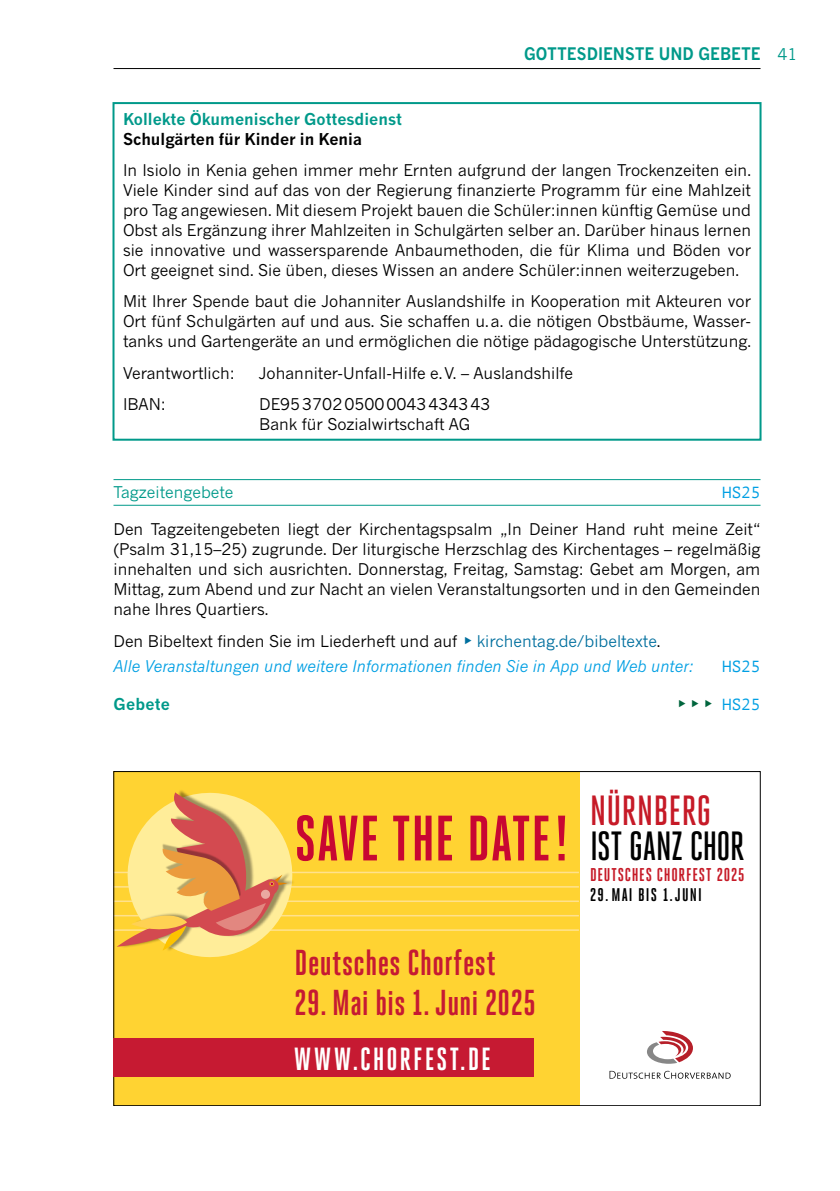
<style>
.page{position:relative;width:840px;height:1191px;background:#fff}
.page>*{position:absolute;margin:0;border:0;box-sizing:border-box;transform-origin:0 0}
.t1{font:700 64px "Heroic Condensed";letter-spacing:.01em;color:#c80732}
.t2{font:500 42.2px "Heroic Condensed";color:#c61a27}
.t3{font:500 40.8px "Heroic Condensed";letter-spacing:-.02em;color:#000}
.t4{font:700 36px "Heroic Condensed";letter-spacing:.01em;color:#c61a32}
.t5{font:700 32px "Heroic Condensed";letter-spacing:.06em;color:#fff}
.t6{font:700 18.4px "Heroic Condensed";letter-spacing:.04em;color:#c61a27}
.t7{font:700 18.4px "Heroic Condensed";letter-spacing:.065em;color:#000}
.t8{font:700 17px "News Gothic MT Pro";color:#00998a;scale:.9 1}
.t9{font:16px/20px "News Gothic MT Pro";color:#000;text-align:justify}
.t10{font:italic 16px/25.6px "News Gothic MT Pro";color:#009fe3}
.t11{font:700 16px "News Gothic MT Pro";color:#00998a}
.t12{font:700 16px "News Gothic MT Pro";color:#000}
.t13{font:16px "News Gothic MT Pro";color:#00998a}
.t14{font:16px "PT Mono";color:#009fe3}
.s1{font-style:normal;color:#000}
.s2{font-family:"Kirchentag 2023";font-style:normal;color:#006f9e}
.s3{font-style:normal;color:#006f9e}
.s4{font-family:"Kirchentag 2023";color:#00653d}
</style>
<div class="page">
<hr style="left:113px;top:68px;width:647px;height:1px;background:#000">
<hr style="left:113px;top:505px;width:647px;height:1px;background:#00998a">
<hr style="left:113px;top:479px;width:647px;height:1px;background:#00998a">
<div style="left:113px;top:771px;width:466px;height:335px;background:#ffd332"></div>
<svg style="left:647px;top:1031px;width:45px;height:32px"></svg>
<svg style="left:609px;top:1070px;width:121px;height:8px"></svg>
<svg style="left:115px;top:790px;width:463px;height:168px"></svg>
<div style="left:113px;top:1038px;width:420px;height:38px;background:#c61a32"></div>
<div style="left:112px;top:102px;width:649px;height:339px;border:2px solid #00998a"></div>
<p class="t8" style="left:523px;top:43px;width:25px">Gottesdienste</p>
<p class="t8" style="left:658px;top:43px;width:14px">und</p>
<p class="t8" style="left:698px;top:43px;width:25px">Gebete</p>
<p class="t13" style="left:777px;top:44px;width:21px">41</p>
<p class="t11" style="left:123px;top:109px;width:280px">Kollekte Ökumenischer Gottesdienst</p>
<p class="t12" style="left:123px;top:129px;width:240px">Schulgärten für Kinder in Kenia</p>
<p class="t9" style="left:123px;top:160px;width:629px">In Isiolo in Kenia gehen immer mehr Ernten aufgrund der langen Trockenzeiten ein.<br>Viele Kinder sind auf das von der Regierung finanzierte Programm für eine Mahlzeit pro Tag angewiesen. Mit diesem Projekt bauen die Schüler:innen künftig Gemüse und Obst als Ergänzung ihrer Mahlzeiten in Schulgärten selber an. Darüber hinaus lernen sie innovative und wassersparende Anbaumethoden, die für Klima und Böden vor Ort geeignet sind. Sie üben, dieses Wissen an andere Schüler:innen weiterzugeben.</p>
<p class="t9" style="left:123px;top:291px;width:629px">Mit Ihrer Spende baut die Johanniter Auslandshilfe in Kooperation mit Akteuren vor Ort fünf Schulgärten auf und aus. Sie schaffen u.a. die nötigen Obstbäume, Wasser&shy;tanks und Gartengeräte an und ermöglichen die nötige pädagogische Unterstützung.</p>
<p class="t9" style="left:123px;top:363px;width:113px">Verantwortlich:</p>
<p class="t9" style="left:259px;top:363px;width:315px">Johanniter-Unfall-Hilfe e.V. – Auslandshilfe</p>
<p class="t9" style="left:123px;top:394px;width:44px">IBAN:</p>
<p class="t9" style="left:259px;top:394px;width:233px">DE95370205000043434343<br>Bank für Sozialwirtschaft AG</p>
<p class="t13" style="left:113px;top:483px;width:121px">Tagzeitengebete</p>
<p class="t14" style="left:721px;top:484px;width:40px">HS25</p>
<p class="t9" style="left:113px;top:519px;width:648px">Den Tagzeitengebeten liegt der Kirchentagspsalm „In Deiner Hand ruht meine Zeit“ (Psalm 31,15–25) zugrunde. Der liturgische Herzschlag des Kirchentages – regelmäßig innehalten und sich ausrichten. Donnerstag, Freitag, Samstag: Gebet am Morgen, am Mittag, zum Abend und zur Nacht an vielen Veranstaltungsorten und in den Gemeinden nahe Ihres Quartiers.</p>
<p class="t10" style="left:113px;top:628px;width:581px"><span class="s1">Den Bibeltext finden Sie im Liederheft und auf</span> <span class="s2">p</span><span class="s3">kirchentag.de/bibeltexte</span><span class="s1">.<br></span>Alle Veranstaltungen und weitere Informationen finden Sie in App und Web unter:</p>
<p class="t14" style="left:721px;top:658px;width:40px">HS25</p>
<p class="t11" style="left:113px;top:694px;width:58px">Gebete</p>
<p class="t14" style="left:675px;top:695px;width:86px"><span class="s4">ppp</span> HS25</p>
<h1 class="t1" style="left:294px;top:803px;width:275px">SAVE THE DATE!</h1>
<h3 class="t4" style="left:294px;top:942px;width:203px">Deutsches Chorfest</h3>
<h3 class="t4" style="left:294px;top:982px;width:242px">29. Mai bis 1.Juni 2025</h3>
<h3 class="t5" style="left:293px;top:1040px;width:198px">WWW.CHORFEST.DE</h3>
<h2 class="t2" style="left:589px;top:787px;width:123px">NÜRNBERG</h2>
<h3 class="t3" style="left:589px;top:823px;width:156px">IST GANZ CHOR</h3>
<p class="t6" style="left:589px;top:865px;width:156px">DEUTSCHES CHORFEST 2025</p>
<p class="t7" style="left:590px;top:884px;width:113px">29.MAI BIS 1.JUNI</p>
</div>
